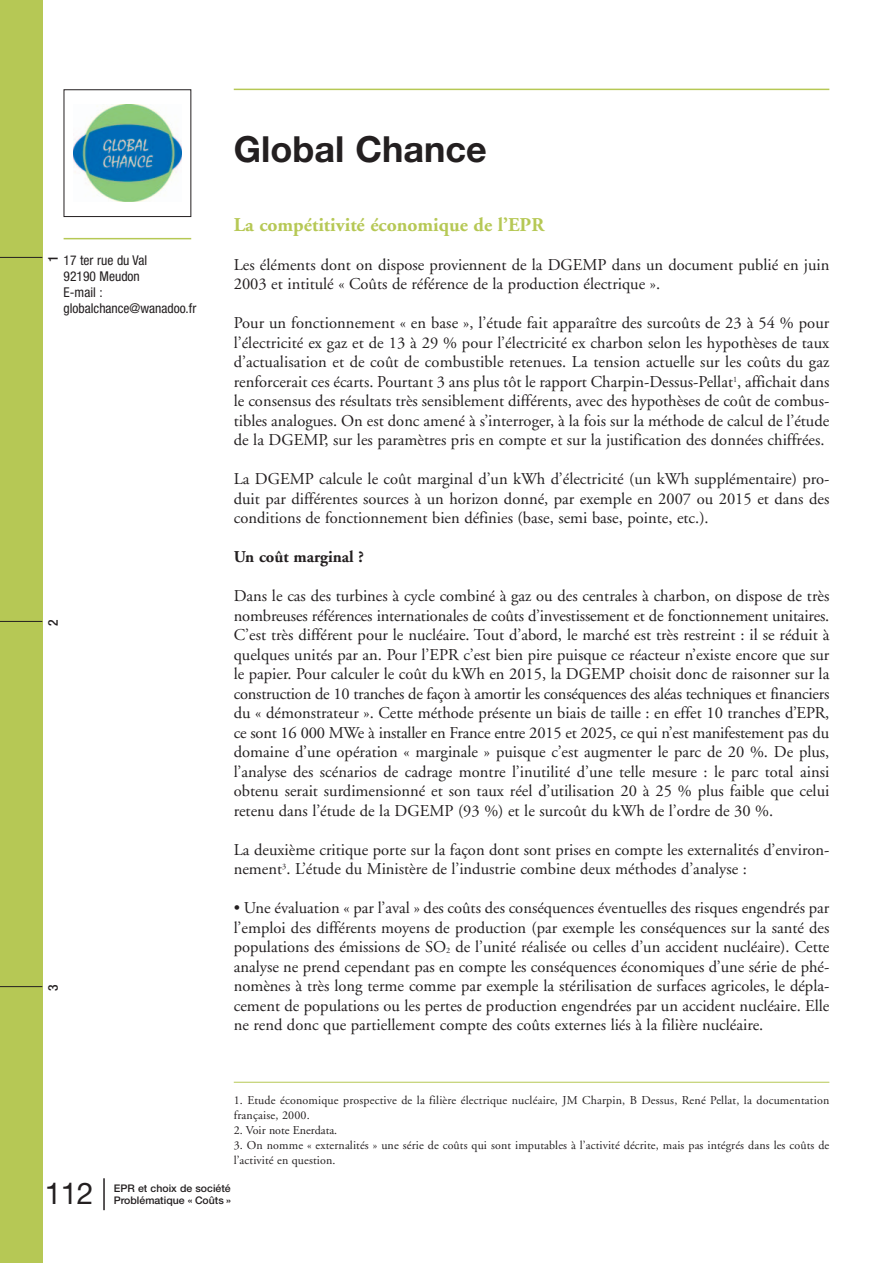
<style>
.page{position:relative;width:893px;height:1263px;background:#fff}
.page>*{position:absolute;margin:0;border:0;box-sizing:border-box;transform-origin:0 0}
.t1{font:700 36px "Helvetica Neue";color:#231f20}
.t2{font:30px "Helvetica Neue";color:#231f20}
.t3{font:700 19.5px "Adobe Garamond";color:#b6c855}
.t4{font:16.5px/19.5px "Adobe Garamond";color:#231f20;text-align:justify}
.t5{font:700 16.5px "Adobe Garamond";color:#231f20}
.t6{font:condensed 13.5px/16.2px "Helvetica Neue";color:#231f20}
.t7{font:500 condensed 13.5px "Helvetica Neue";color:#231f20}
.t8{font:12px/15px "Adobe Garamond";letter-spacing:.01em;color:#231f20}
.t9{font:500 10.5px/12.6px "Helvetica Neue";color:#231f20}
.s1{font-size:8.25px}
</style>
<div class="page">
<div style="left:0;top:0;width:42px;height:1263px;background:#b6c855"></div>
<hr style="left:0;top:257px;width:42px;height:1px;background:#231f20">
<hr style="left:0;top:621px;width:42px;height:1px;background:#231f20">
<hr style="left:0;top:986px;width:42px;height:1px;background:#231f20">
<div style="left:64px;top:89px;width:127px;height:128px;border:1px solid #231f20"></div>
<hr style="left:64px;top:238px;width:127px;height:1px;background:#b6c855">
<hr style="left:234px;top:89px;width:595px;height:1px;background:#b6c855">
<img style="left:74px;top:105px;width:107px;height:96px">
<hr style="left:103px;top:1178px;width:2px;height:32px;background:#231f20">
<hr style="left:234px;top:1082px;width:595px;height:1px;background:#b6c855">
<p class="t6" style="left:64px;top:253px;width:134px">17 ter rue du Val<br>92190 Meudon<br>E-mail : globalchance@wanadoo.fr</p>
<p class="t7" style="left:48px;top:262px;width:8px;rotate:-90deg">1</p>
<p class="t7" style="left:48px;top:626px;width:8px;rotate:-90deg">2</p>
<p class="t7" style="left:48px;top:991px;width:8px;rotate:-90deg">3</p>
<h1 class="t1" style="left:234px;top:136px;width:254px">Global Chance</h1>
<p class="t3" style="left:234px;top:217px;width:312px">La compétitivité économique de l’EPR</p>
<p class="t4" style="left:234px;top:256px;width:597px">Les éléments dont on dispose proviennent de la DGEMP dans un document publié en juin<br>2003 et intitulé « Coûts de référence de la production électrique ».</p>
<p class="t4" style="left:234px;top:315px;width:597px">Pour un fonctionnement « en base », l’étude fait apparaître des surcoûts de 23 à 54 % pour l’électricité ex gaz et de 13 à 29 % pour l’électricité ex charbon selon les hypothèses de taux d’actualisation et de coût de combustible retenues. La tension actuelle sur les coûts du gaz renforcerait ces écarts. Pourtant 3 ans plus tôt le rapport Charpin-Dessus-Pellat<sup>1</sup>, affichait dans le consensus des résultats très sensiblement différents, avec des hypothèses de coût de combus&shy;tibles analogues. On est donc amené à s’interroger, à la fois sur la méthode de calcul de l’étude de la DGEMP, sur les paramètres pris en compte et sur la justification des données chiffrées.</p>
<p class="t4" style="left:234px;top:471px;width:597px">La DGEMP calcule le coût marginal d’un kWh d’électricité (un kWh supplémentaire) pro&shy;duit par différentes sources à un horizon donné, par exemple en 2007 ou 2015 et dans des conditions de fonctionnement bien définies (base, semi base, pointe, etc.).</p>
<p class="t5" style="left:234px;top:550px;width:132px">Un coût marginal ?</p>
<p class="t4" style="left:234px;top:588px;width:597px">Dans le cas des turbines à cycle combiné à gaz ou des centrales à charbon, on dispose de très nombreuses références internationales de coûts d’investissement et de fonctionnement unitaires.<br>C’est très différent pour le nucléaire. Tout d’abord, le marché est très restreint : il se réduit à quelques unités par an. Pour l’EPR c’est bien pire puisque ce réacteur n’existe encore que sur le papier. Pour calculer le coût du kWh en 2015, la DGEMP choisit donc de raisonner sur la construction de 10 tranches de façon à amortir les conséquences des aléas techniques et financiers du « démonstrateur ». Cette méthode présente un biais de taille : en effet 10 tranches d’EPR, ce sont 16 000 MWe à installer en France entre 2015 et 2025, ce qui n’est manifestement pas du domaine d’une opération « marginale » puisque c’est augmenter le parc de 20 %. De plus, l’analyse des scénarios de cadrage montre l’inutilité d’une telle mesure : le parc total ainsi obtenu serait surdimensionné et son taux réel d’utilisation 20 à 25 % plus faible que celui retenu dans l’étude de la DGEMP (93 %) et le surcoût du kWh de l’ordre de 30 %.</p>
<p class="t4" style="left:234px;top:841px;width:597px">La deuxième critique porte sur la façon dont sont prises en compte les externalités d’environ&shy;nement<sup>3</sup>. L’étude du Ministère de l’industrie combine deux méthodes d’analyse :</p>
<p class="t4" style="left:234px;top:900px;width:597px">• Une évaluation « par l’aval » des coûts des conséquences éventuelles des risques engendrés par l’emploi des différents moyens de production (par exemple les conséquences sur la santé des populations des émissions de SO<span class="s1">2</span> de l’unité réalisée ou celles d’un accident nucléaire). Cette analyse ne prend cependant pas en compte les conséquences économiques d’une série de phé&shy;nomènes à très long terme comme par exemple la stérilisation de surfaces agricoles, le dépla&shy;cement de populations ou les pertes de production engendrées par un accident nucléaire. Elle ne rend donc que partiellement compte des coûts externes liés à la filière nucléaire.</p>
<p class="t8" style="left:234px;top:1094px;width:597px">1. Etude économique prospective de la filière électrique nucléaire, JM Charpin, B Dessus, René Pellat, la documentation française, 2000.</p>
<p class="t8" style="left:234px;top:1124px;width:105px">2. Voir note Enerdata.</p>
<p class="t8" style="left:234px;top:1139px;width:597px">3. On nomme « externalités » une série de coûts qui sont imputables à l’activité décrite, mais pas intégrés dans les coûts de l’activité en question.</p>
<h2 class="t2" style="left:45px;top:1183px;width:50px">112</h2>
<p class="t9" style="left:114px;top:1183px;width:119px">EPR et choix de société<br>Problématique « Coûts »</p>
</div>
